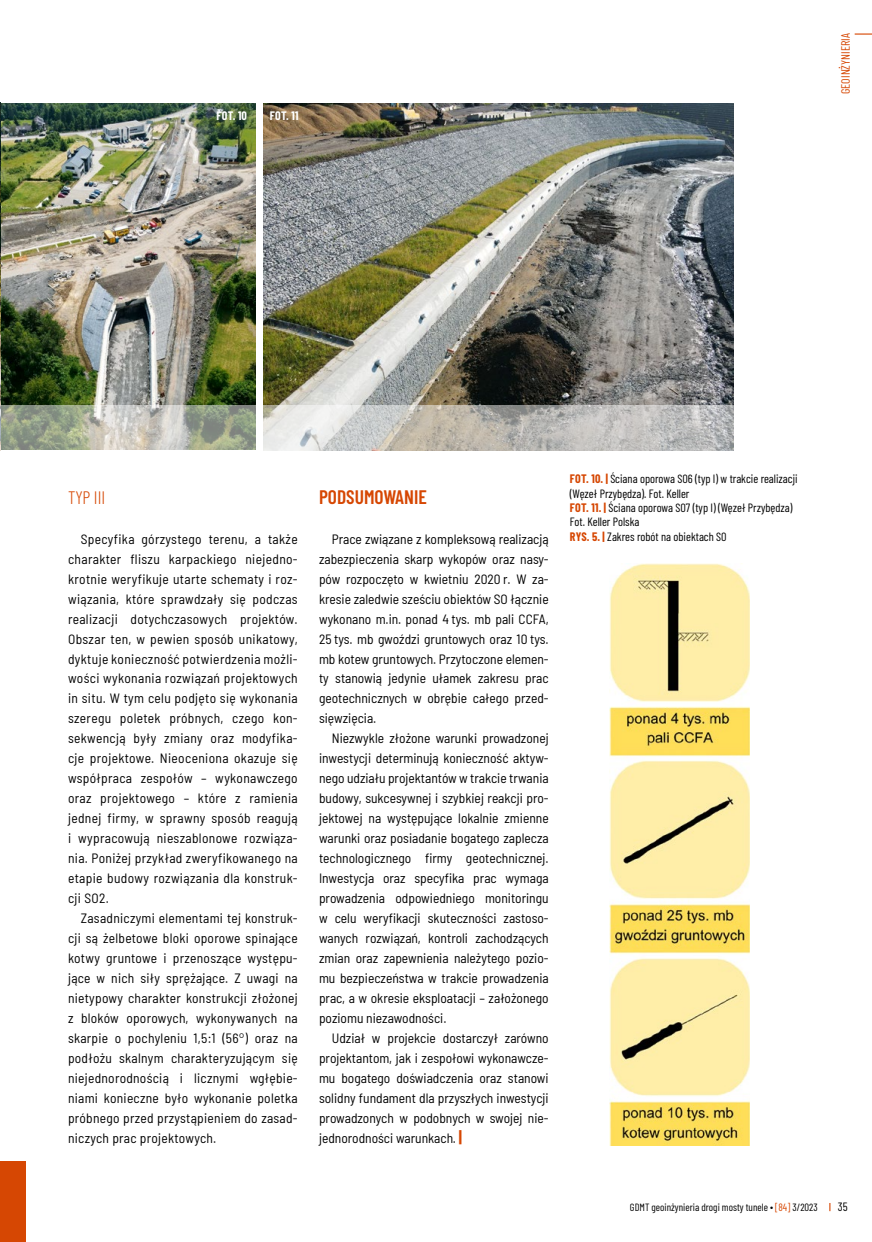
<style>
.page{position:relative;width:872px;height:1242px;background:#fff}
.page>*{position:absolute;margin:0;border:0;box-sizing:border-box;transform-origin:0 0}
.t1{font:600 19.5px "Barlow Condensed";color:#d64703}
.t2{font:300 18px "Barlow Condensed";color:#d64703}
.t3{font:semi-condensed 13.5px/20px "Barlow";color:#000;text-align:justify}
.t4{font:12px/14.4px "Barlow Condensed";color:#000}
.t5{font:12px "Barlow Condensed";color:#d64703}
.t6{font:700 12px "Barlow Condensed";letter-spacing:.02em;color:#fff}
.t7{font:10.5px "Barlow Condensed";color:#000}
.s1{font-family:"Korolev";font-weight:300;font-stretch:normal}
.s2{font-weight:700;font-size:16.5px;color:#d64703}
.s3{font-weight:700;color:#d64703}
.s4{color:#d64703}
</style>
<div class="page">
<div style="left:0;top:1161px;width:26px;height:81px;background:#d64703"></div>
<svg style="left:854px;top:33px;width:18px;height:2px"></svg>
<img style="left:0;top:102px;width:255px;height:303px">
<img style="left:263px;top:103px;width:470px;height:302px">
<img style="left:610px;top:563px;width:139px;height:582px">
<svg style="left:0;top:405px;width:734px;height:46px;background:#bdbdb5"></svg>
<p class="t6" style="left:217px;top:107px;width:32px">FOT. 10</p>
<p class="t6" style="left:270px;top:107px;width:30px">FOT. 11</p>
<p class="t5" style="left:837px;top:94px;width:62px;rotate:-90deg">GEOINŻYNIERIA</p>
<h2 class="t2" style="left:68px;top:484px;width:39px">TYP III</h2>
<p class="t3" style="left:68px;top:528px;width:231px;text-indent:13px">Specyfika górzystego terenu, a także charakter fliszu karpackiego niejedno&shy;krotnie weryfikuje utarte schematy i roz&shy;wiązania, które sprawdzały się podczas realizacji dotychczasowych projektów.<br>Obszar ten, w pewien sposób unikatowy, dyktuje konieczność potwierdzenia możli&shy;wości wykonania rozwiązań projektowych in situ. W tym celu podjęto się wykonania szeregu poletek próbnych, czego kon&shy;sekwencją były zmiany oraz modyfika&shy;cje projektowe. Nieoceniona okazuje się współpraca zespołów – wykonawczego oraz projektowego – które z ramienia jednej firmy, w sprawny sposób reagują i wypracowują nieszablonowe rozwiąza&shy;nia. Poniżej przykład zweryfikowanego na etapie budowy rozwiązania dla konstruk&shy;cji SO2.</p>
<p class="t3" style="left:68px;top:907px;width:231px;text-indent:13px">Zasadniczymi elementami tej konstruk&shy;cji są żelbetowe bloki oporowe spinające kotwy gruntowe i przenoszące występu&shy;jące w nich siły sprężające. Z uwagi na nietypowy charakter konstrukcji złożonej z bloków oporowych, wykonywanych na skarpie o pochyleniu 1,5:1 (56<span class="s1">°</span>) oraz na podłożu skalnym charakteryzującym się niejednorodnością i licznymi wgłębie&shy;niami konieczne było wykonanie poletka próbnego przed przystąpieniem do zasad&shy;niczych prac projektowych.</p>
<h1 class="t1" style="left:319px;top:483px;width:109px">PODSUMOWANIE</h1>
<p class="t3" style="left:319px;top:528px;width:231px;text-indent:13px">Prace związane z kompleksową realizacją zabezpieczenia skarp wykopów oraz nasy&shy;pów rozpoczęto w kwietniu 2020 r. W za&shy;kresie zaledwie sześciu obiektów SO łącznie wykonano m.in. ponad 4 tys. mb pali CCFA, 25 tys. mb gwoździ gruntowych oraz 10 tys. mb kotew gruntowych. Przytoczone elemen&shy;ty stanowią jedynie ułamek zakresu prac geotechnicznych w obrębie całego przed&shy;sięwzięcia.</p>
<p class="t3" style="left:319px;top:727px;width:231px;text-indent:13px">Niezwykle złożone warunki prowadzonej inwestycji determinują konieczność aktyw&shy;nego udziału projektantów w trakcie trwania budowy, sukcesywnej i szybkiej reakcji pro&shy;jektowej na występujące lokalnie zmienne warunki oraz posiadanie bogatego zaplecza technologicznego firmy geotechnicznej.<br>Inwestycja oraz specyfika prac wymaga prowadzenia odpowiedniego monitoringu w celu weryfikacji skuteczności zastoso&shy;wanych rozwiązań, kontroli zachodzących zmian oraz zapewnienia należytego pozio&shy;mu bezpieczeństwa w trakcie prowadzenia prac, a w okresie eksploatacji – założonego poziomu niezawodności.</p>
<p class="t3" style="left:319px;top:1027px;width:231px;text-indent:13px">Udział w projekcie dostarczył zarówno projektantom, jak i zespołowi wykonawcze&shy;mu bogatego doświadczenia oraz stanowi solidny fundament dla przyszłych inwestycji prowadzonych w podobnych w swojej nie&shy;jednorodności warunkach. <span class="s2">|</span></p>
<p class="t4" style="left:570px;top:471px;width:229px"><span class="s3">FOT. 10. |</span> Ściana oporowa SO6 (typ I) w trakcie realizacji (Węzeł Przybędza). Fot. Keller<br><span class="s3">FOT. 11. |</span> Ściana oporowa SO7 (typ I) (Węzeł Przybędza)<br>Fot. Keller Polska<br><span class="s3">RYS. 5. |</span> Zakres robót na obiektach SO</p>
<p class="t7" style="left:630px;top:1199px;width:189px">GDMT geoinżynieria drogi mosty tunele ∙ <span class="s4">[84]</span> 3/2023</p>
<p class="t4" style="left:837px;top:1198px;width:11px">35</p>
</div>
